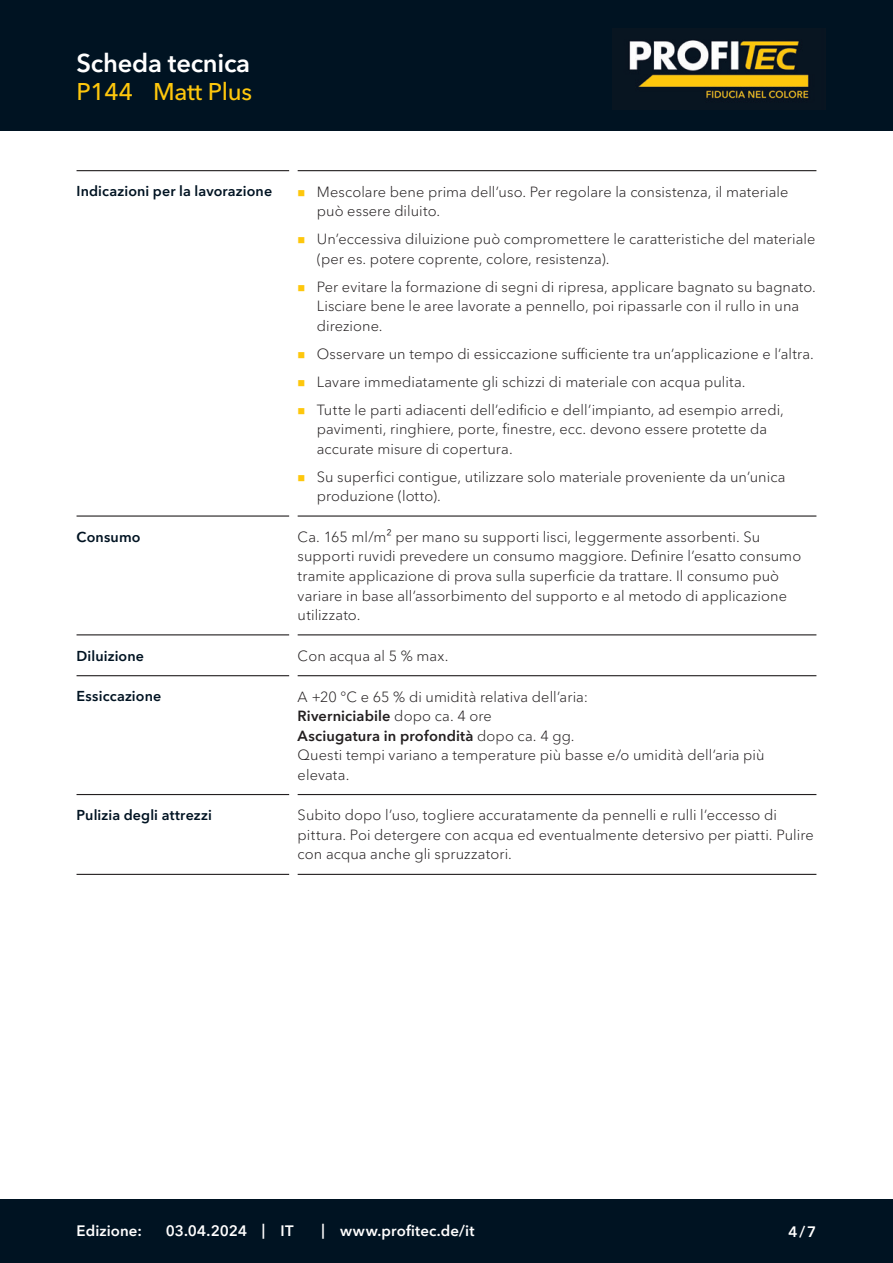
<style>
.page{position:relative;width:893px;height:1263px;background:#fff}
.page>*{position:absolute;margin:0;border:0;box-sizing:border-box;transform-origin:0 0}
.CB_AF_Kopf_TM{font:600 25.5px "Avenir Next Cyr";letter-spacing:-.01em;color:#fff}
.CB_AF_Kopf_Produktname_klein{font:500 24px "Avenir Next Cyr";letter-spacing:-.01em;color:#fec70c}
.CB_AF_Fuss_Stand_linksb{font:600 15px "Avenir Next Cyr";letter-spacing:.01em;color:#fff}
.CB_AF_Text_Standard{font:300 14.7px/19.5px "Avenir Next Cyr";letter-spacing:.005em;color:#231f20}
.CB_AF_Abschnitt_Ueberschrift{font:600 14.25px "Avenir Next Cyr";letter-spacing:.01em;color:#001322}
.s1{font-weight:600}
</style>
<div class="page">
<div style="left:0;top:0;width:893px;height:131px;background:#001322"></div>
<div style="left:0;top:1199px;width:893px;height:64px;background:#001322"></div>
<hr style="left:77px;top:170px;width:212px;height:1px;background:#231f20">
<hr style="left:298px;top:170px;width:518px;height:1px;background:#231f20">
<hr style="left:77px;top:515px;width:212px;height:2px;background:#231f20">
<hr style="left:298px;top:515px;width:518px;height:2px;background:#231f20">
<hr style="left:77px;top:634px;width:212px;height:1px;background:#231f20">
<hr style="left:298px;top:634px;width:518px;height:1px;background:#231f20">
<hr style="left:77px;top:675px;width:212px;height:1px;background:#231f20">
<hr style="left:298px;top:675px;width:518px;height:1px;background:#231f20">
<hr style="left:77px;top:794px;width:212px;height:1px;background:#231f20">
<hr style="left:298px;top:794px;width:518px;height:1px;background:#231f20">
<hr style="left:77px;top:874px;width:212px;height:1px;background:#231f20">
<hr style="left:298px;top:874px;width:518px;height:1px;background:#231f20">
<img style="left:629px;top:40px;width:180px;height:63px">
<p class="CB_AF_Kopf_TM" style="left:77px;top:47px;width:175px">Scheda tecnica</p>
<p class="CB_AF_Kopf_Produktname_klein" style="left:77px;top:78px;width:58px">P144</p>
<p class="CB_AF_Kopf_Produktname_klein" style="left:153px;top:78px;width:101px">Matt Plus</p>
<p class="CB_AF_Abschnitt_Ueberschrift" style="left:77px;top:183px;width:197px">Indicazioni per la lavorazione</p>
<p class="CB_AF_Text_Standard" style="left:317px;top:182px;width:473px">Mescolare bene prima dell’uso. Per regolare la consistenza, il materiale può essere diluito.</p>
<p class="CB_AF_Text_Standard" style="left:317px;top:229px;width:500px">Un’eccessiva diluizione può compromettere le caratteristiche del materiale (per es. potere coprente, colore, resistenza).</p>
<p class="CB_AF_Text_Standard" style="left:317px;top:277px;width:501px">Per evitare la formazione di segni di ripresa, applicare bagnato su bagnato.<br>Lisciare bene le aree lavorate a pennello, poi ripassarle con il rullo in una direzione.</p>
<p class="CB_AF_Text_Standard" style="left:317px;top:344px;width:499px">Osservare un tempo di essiccazione sufficiente tra un’applicazione e l’altra.</p>
<p class="CB_AF_Text_Standard" style="left:317px;top:372px;width:430px">Lavare immediatamente gli schizzi di materiale con acqua pulita.</p>
<p class="CB_AF_Text_Standard" style="left:317px;top:400px;width:469px">Tutte le parti adiacenti dell’edificio e dell’impianto, ad esempio arredi, pavimenti, ringhiere, porte, finestre, ecc. devono essere protette da accurate misure di copertura.</p>
<p class="CB_AF_Text_Standard" style="left:317px;top:467px;width:470px">Su superfici contigue, utilizzare solo materiale proveniente da un’unica produzione (lotto).</p>
<p class="CB_AF_Abschnitt_Ueberschrift" style="left:77px;top:528px;width:65px">Consumo</p>
<p class="CB_AF_Text_Standard" style="left:298px;top:527px;width:505px">Ca. 165 ml/m² per mano su supporti lisci, leggermente assorbenti. Su supporti ruvidi prevedere un consumo maggiore. Definire l’esatto consumo tramite applicazione di prova sulla superficie da trattare. Il consumo può variare in base all’assorbimento del supporto e al metodo di applicazione utilizzato.</p>
<p class="CB_AF_Abschnitt_Ueberschrift" style="left:77px;top:647px;width:69px">Diluizione</p>
<p class="CB_AF_Text_Standard" style="left:298px;top:646px;width:152px">Con acqua al 5 % max.</p>
<p class="CB_AF_Abschnitt_Ueberschrift" style="left:77px;top:688px;width:86px">Essiccazione</p>
<p class="CB_AF_Text_Standard" style="left:298px;top:687px;width:468px">A +20 °C e 65 % di umidità relativa dell’aria:<br><span class="s1">Riverniciabile</span> dopo ca. 4 ore<br><span class="s1">Asciugatura in profondità</span> dopo ca. 4 gg.<br>Questi tempi variano a temperature più basse e/o umidità dell’aria più elevata.</p>
<p class="CB_AF_Abschnitt_Ueberschrift" style="left:77px;top:806px;width:137px">Pulizia degli attrezzi</p>
<p class="CB_AF_Text_Standard" style="left:298px;top:806px;width:518px">Subito dopo l’uso, togliere accuratamente da pennelli e rulli l’eccesso di pittura. Poi detergere con acqua ed eventualmente detersivo per piatti. Pulire con acqua anche gli spruzzatori.</p>
<p class="CB_AF_Fuss_Stand_linksb" style="left:77px;top:1222px;width:67px">Edizione:</p>
<p class="CB_AF_Fuss_Stand_linksb" style="left:166px;top:1222px;width:83px">03.04.2024</p>
<p class="CB_AF_Fuss_Stand_linksb" style="left:262px;top:1221px;width:5px">|</p>
<p class="CB_AF_Fuss_Stand_linksb" style="left:281px;top:1222px;width:14px">IT</p>
<p class="CB_AF_Fuss_Stand_linksb" style="left:321px;top:1221px;width:5px">|</p>
<p class="CB_AF_Fuss_Stand_linksb" style="left:340px;top:1222px;width:136px">www.profitec.de/it</p>
<p class="CB_AF_Fuss_Stand_linksb" style="left:788px;top:1222px;width:29px">4/7</p>
</div>
